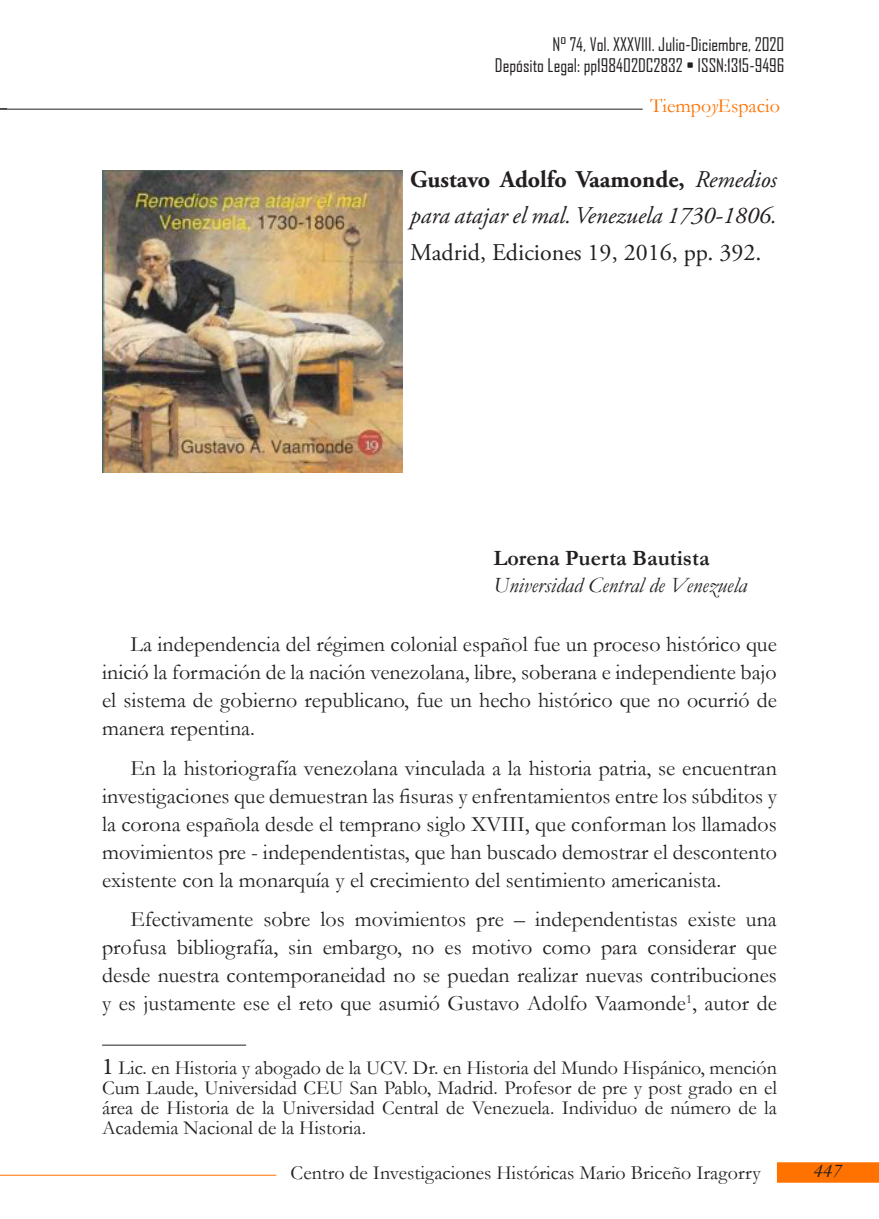
<style>
.page{position:relative;width:879px;height:1219px;background:#fff}
.page>*{position:absolute;margin:0;border:0;box-sizing:border-box;transform-origin:0 0}
.t1{font:italic 24px/36px "Adobe Garamond Pro";color:#231f20;text-align:justify}
.t2{font:22px/28px "Garamond";color:#231f20;text-align:justify}
.t3{font:italic 22px/26.4px "Garamond";color:#231f20}
.t4{font:20px/20px "Garamond";color:#231f20;text-align:justify}
.t5{font:20px "Garamond";color:#ff7200}
.t6{font:italic 20px "Garamond";color:#231f20}
.t7{font:18px "Agency FB";color:#231f20}
.s1{font-style:italic}
.s2{font-weight:700;font-style:normal}
.s3{font-style:normal}
.s4{font-family:"Minion Pro";font-size:24px}
</style>
<div class="page">
<hr style="left:0;top:1175px;width:276px;height:1px;background:#ff7200">
<hr style="left:0;top:109px;width:643px;height:1px;background:#231f20">
<div style="left:778px;top:1163px;width:100px;height:19px;background:#ff7200"></div>
<div style="left:777px;top:1162px;width:102px;height:21px;border:2px solid #ff7200"></div>
<hr style="left:102px;top:1045px;width:144px;height:1px;background:#231f20">
<img style="left:102px;top:170px;width:301px;height:302px">
<p class="t7" style="left:552px;top:33px;width:233px">N° 74, Vol. XXXVIII. Julio-Diciembre, 2020</p>
<p class="t7" style="left:495px;top:55px;width:291px">Depósito Legal: pp198402DC2832 • ISSN:1315-9496</p>
<p class="t5" style="left:650px;top:93px;width:131px">Tiempo<span class="s1">y</span>Espacio</p>
<p class="t1" style="left:410px;top:163px;width:368px"><span class="s2">Gustavo Adolfo Vaamonde,</span> Remedios para atajar el mal. Venezuela 1730-1806.<br><span class="s3">Madrid, Ediciones 19, 2016, pp. 392.</span></p>
<p class="t3" style="left:493px;top:545px;width:255px"><span class="s2">Lorena Puerta Bautista<br></span>Universidad Central de Venezuela</p>
<p class="t2" style="left:102px;top:630px;width:676px;text-indent:28px">La independencia del régimen colonial español fue un proceso histórico que inició la formación de la nación venezolana, libre, soberana e independiente bajo el sistema de gobierno republicano, fue un hecho histórico que no ocurrió de manera repentina.</p>
<p class="t2" style="left:102px;top:753px;width:676px;text-indent:28px">En la historiografía venezolana vinculada a la historia patria, se encuentran investigaciones que demuestran las fisuras y enfrentamientos entre los súbditos y la corona española desde el temprano siglo XVIII, que conforman los llamados movimientos pre - independentistas, que han buscado demostrar el descontento existente con la monarquía y el crecimiento del sentimiento americanista.</p>
<p class="t2" style="left:102px;top:904px;width:676px;text-indent:28px">Efectivamente sobre los movimientos pre – independentistas existe una profusa bibliografía, sin embargo, no es motivo como para considerar que desde nuestra contemporaneidad no se puedan realizar nuevas contribuciones y es justamente ese el reto que asumió Gustavo Adolfo Vaamonde<sup>1</sup>, autor de</p>
<p class="t4" style="left:102px;top:1057px;width:676px"><span class="s4">1</span> Lic. en Historia y abogado de la UCV. Dr. en Historia del Mundo Hispánico, mención Cum Laude, Universidad CEU San Pablo, Madrid. Profesor de pre y post grado en el área de Historia de la Universidad Central de Venezuela. Individuo de número de la Academia Nacional de la Historia.</p>
<p class="t4" style="left:291px;top:1162px;width:472px">Centro de Investigaciones Históricas Mario Briceño Iragorry</p>
<p class="t6" style="left:814px;top:1157px;width:30px">447</p>
</div>
